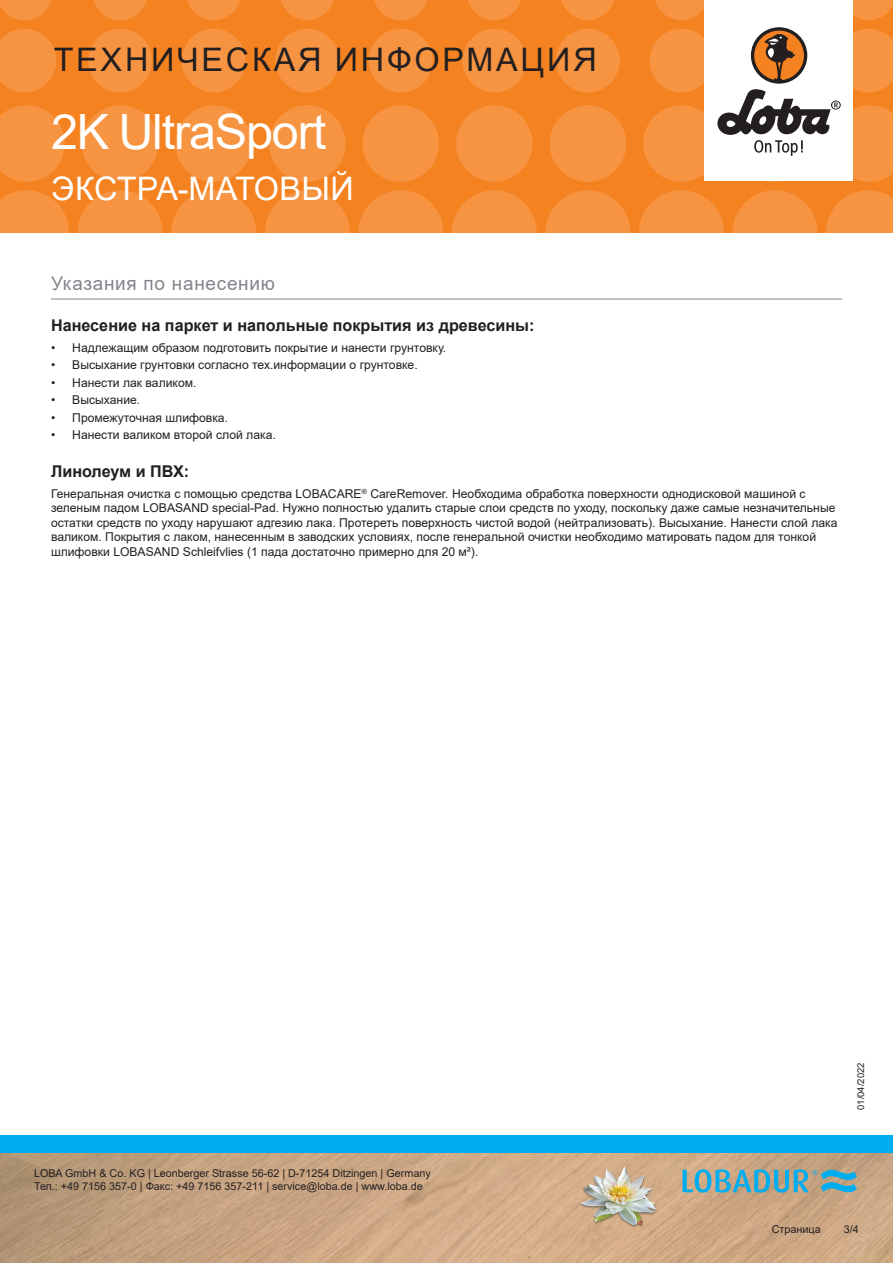
<style>
.page{position:relative;width:893px;height:1263px;background:#fff}
.page>*{position:absolute;margin:0;border:0;box-sizing:border-box;transform-origin:0 0}
.Produktname_Arial{font:48.6px "Arial";letter-spacing:-.025em;color:#fff}
.t1{font:32.4px "Arial";letter-spacing:.085em;color:#231f20}
.t2{font:32.4px "Arial";letter-spacing:.01em;color:#fff}
.Titel_grau_Arial{font:18.9px "Arial";letter-spacing:.04em;color:#82858b}
.h1_Arial{font:700 16.2px "Arial";color:#231f20}
.Text_Arial{font:12.15px/14.5px "Arial";color:#231f20}
.t3{font:10.8px/12.9px "Arial";color:#231f20}
.t4{font:9.45px "Arial";color:#231f20}
</style>
<div class="page">
<div style="left:0;top:0;width:893px;height:233px;background:#f58220"></div>
<svg style="left:0;top:190px;width:69px;height:43px"></svg>
<svg style="left:78px;top:190px;width:85px;height:85px;fill:#f69441"></svg>
<svg style="left:171px;top:190px;width:85px;height:85px;fill:#f69441"></svg>
<svg style="left:265px;top:190px;width:85px;height:85px;fill:#f69441"></svg>
<svg style="left:358px;top:190px;width:85px;height:85px;fill:#f69441"></svg>
<svg style="left:545px;top:190px;width:85px;height:85px;fill:#f69441"></svg>
<svg style="left:452px;top:190px;width:85px;height:85px;fill:#f69441"></svg>
<svg style="left:732px;top:190px;width:85px;height:85px;fill:#f69441"></svg>
<svg style="left:639px;top:190px;width:85px;height:85px;fill:#f69441"></svg>
<svg style="left:826px;top:190px;width:67px;height:43px"></svg>
<svg style="left:0;top:105px;width:65px;height:77px"></svg>
<svg style="left:82px;top:105px;width:76px;height:77px"></svg>
<svg style="left:175px;top:105px;width:77px;height:77px"></svg>
<svg style="left:269px;top:105px;width:76px;height:77px"></svg>
<svg style="left:456px;top:105px;width:77px;height:77px"></svg>
<svg style="left:362px;top:105px;width:77px;height:77px"></svg>
<svg style="left:550px;top:105px;width:76px;height:77px"></svg>
<svg style="left:0;top:29px;width:56px;height:63px"></svg>
<svg style="left:182px;top:29px;width:64px;height:63px"></svg>
<svg style="left:88px;top:29px;width:64px;height:63px"></svg>
<svg style="left:275px;top:29px;width:64px;height:63px"></svg>
<svg style="left:462px;top:29px;width:64px;height:63px"></svg>
<svg style="left:369px;top:29px;width:64px;height:63px"></svg>
<svg style="left:556px;top:29px;width:64px;height:63px"></svg>
<svg style="left:0;top:0;width:51px;height:20px"></svg>
<svg style="left:187px;top:0;width:53px;height:20px"></svg>
<svg style="left:468px;top:0;width:53px;height:20px"></svg>
<svg style="left:655px;top:0;width:49px;height:20px"></svg>
<svg style="left:93px;top:0;width:54px;height:20px"></svg>
<svg style="left:374px;top:0;width:54px;height:20px"></svg>
<svg style="left:281px;top:0;width:53px;height:20px"></svg>
<svg style="left:561px;top:0;width:54px;height:20px"></svg>
<svg style="left:853px;top:0;width:40px;height:20px"></svg>
<img style="left:0;top:1152px;width:893px;height:111px">
<div style="left:0;top:1135px;width:893px;height:17px;background:#00aeef"></div>
<div style="left:704px;top:0;width:149px;height:181px;background:#fff"></div>
<svg style="left:643px;top:29px;width:250px;height:153px"></svg>
<img style="left:578px;top:1161px;width:82px;height:81px">
<svg style="left:682px;top:1169px;width:175px;height:24px;background:#75a8ae"></svg>
<hr style="left:51px;top:299px;width:791px;height:1px;background:#82858b">
<h2 class="t1" style="left:54px;top:37px;width:544px">ТЕХНИЧЕСКАЯ ИНФОРМАЦИЯ</h2>
<p class="Produktname_Arial" style="left:51px;top:99px;width:277px">2K UltraSport</p>
<h2 class="t2" style="left:52px;top:166px;width:304px">ЭКСТРА-МАТОВЫЙ</h2>
<p class="Titel_grau_Arial" style="left:51px;top:270px;width:225px">Указания по нанесению</p>
<p class="h1_Arial" style="left:51px;top:314px;width:485px">Нанесение на паркет и напольные покрытия из древесины:</p>
<p class="Text_Arial" style="left:51px;top:340px;width:397px">• Надлежащим образом подготовить покрытие и нанести грунтовку.</p>
<p class="Text_Arial" style="left:51px;top:358px;width:368px">• Высыхание грунтовки согласно тех.информации о грунтовке.</p>
<p class="Text_Arial" style="left:51px;top:375px;width:147px">• Нанести лак валиком.</p>
<p class="Text_Arial" style="left:51px;top:393px;width:91px">• Высыхание.</p>
<p class="Text_Arial" style="left:51px;top:410px;width:179px">• Промежуточная шлифовка.</p>
<p class="Text_Arial" style="left:51px;top:428px;width:226px">• Нанести валиком второй слой лака.</p>
<p class="h1_Arial" style="left:51px;top:460px;width:140px">Линолеум и ПВХ:</p>
<p class="Text_Arial" style="left:51px;top:486px;width:788px">Генеральная очистка с помощью средства LOBACARE<sup>®</sup> CareRemover. Необходима обработка поверхности однодисковой машиной с зеленым падом LOBASAND special-Pad. Нужно полностью удалить старые слои средств по уходу, поскольку даже самые незначительные остатки средств по уходу нарушают адгезию лака. Протереть поверхность чистой водой (нейтрализовать). Высыхание. Нанести слой лака валиком. Покрытия с лаком, нанесенным в заводских условиях, после генеральной очистки необходимо матировать падом для тонкой шлифовки LOBASAND Schleifvlies (1 пада достаточно примерно для 20 м²).</p>
<p class="t3" style="left:34px;top:1167px;width:398px">LOBA GmbH &amp; Co. KG | Leonberger Strasse 56-62 | D-71254 Ditzingen | Germany<br>Тел.: +49 7156 357-0 | Факс: +49 7156 357-211 | service@loba.de | www.loba.de</p>
<p class="t4" style="left:854px;top:1110px;width:49px;rotate:-90deg">01/04/2022</p>
<p class="t3" style="left:772px;top:1222px;width:50px">Страница</p>
<p class="t3" style="left:844px;top:1222px;width:17px">3/4</p>
</div>
